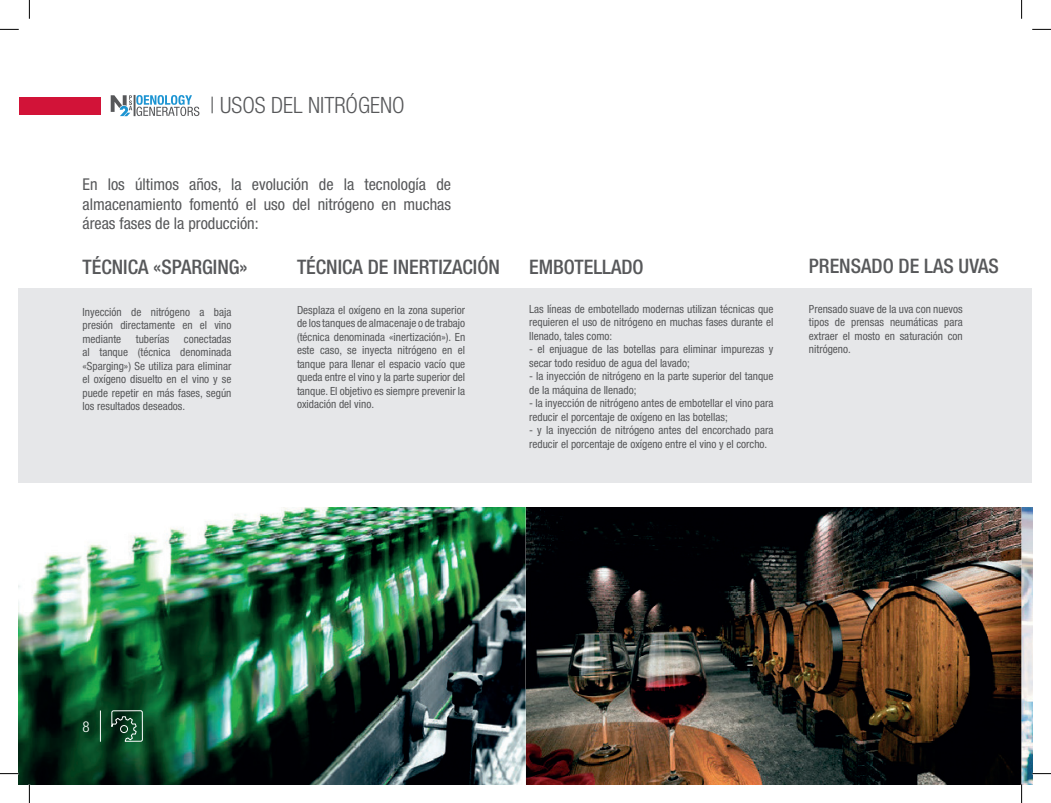
<style>
.page{position:relative;width:1051px;height:803px;background:#fff}
.page>*{position:absolute;margin:0;border:0;box-sizing:border-box;transform-origin:0 0}
.t1{font:300 condensed 22.5px "Helvetica Neue LT Std";color:#57585a}
.t2{font:500 condensed 20px "Helvetica Neue LT Std";color:#57585a}
.TESTO_CORRENTE{font:condensed 16.25px/19.5px "Helvetica Neue LT Std";color:#57585a;text-align:justify}
.t3{font:300 condensed 15px "Helvetica Neue";color:#fff}
.TESTO_CORRENTE-2{font:condensed 11.25px/13.5px "Helvetica Neue LT Std";color:#57585a;text-align:justify}
</style>
<div class="page">
<svg style="left:111px;top:95px;width:88px;height:21px"></svg>
<div style="left:19px;top:97px;width:81px;height:17px;background:#d21338"></div>
<div style="left:19px;top:288px;width:1013px;height:195px;background:#e6e7e9"></div>
<img style="left:19px;top:508px;width:1013px;height:276px">
<hr style="left:100px;top:710px;width:1px;height:32px;background:#fff">
<svg style="left:107px;top:709px;width:36px;height:33px"></svg>
<svg style="left:0;top:29px;width:19px;height:1px"></svg>
<svg style="left:1032px;top:29px;width:19px;height:1px"></svg>
<svg style="left:0;top:773px;width:19px;height:1px"></svg>
<svg style="left:1029px;top:773px;width:22px;height:5px"></svg>
<svg style="left:29px;top:0;width:1px;height:19px"></svg>
<svg style="left:29px;top:784px;width:1px;height:19px"></svg>
<svg style="left:1021px;top:0;width:1px;height:19px"></svg>
<svg style="left:1021px;top:784px;width:1px;height:19px"></svg>
<p class="t1" style="left:210px;top:92px;width:196px">| USOS DEL NITRÓGENO</p>
<p class="TESTO_CORRENTE" style="left:83px;top:175px;width:370px">En los últimos años, la evolución de la tecnología de almacenamiento fomentó el uso del nitrógeno en muchas áreas fases de la producción:</p>
<p class="t2" style="left:83px;top:255px;width:167px">TÉCNICA «SPARGING»</p>
<p class="TESTO_CORRENTE-2" style="left:83px;top:305px;width:150px">Inyección de nitrógeno a baja presión directamente en el vino mediante</p>
<p class="TESTO_CORRENTE-2" style="left:136px;top:332px;width:35px">tuberías</p>
<p class="TESTO_CORRENTE-2" style="left:83px;top:332px;width:150px;text-indent:101px">conectadas al tanque (técnica denominada «Sparging») Se utiliza para eliminar el oxígeno disuelto en el vino y se puede repetir en más fases, según los resultados deseados.</p>
<p class="t2" style="left:297px;top:255px;width:204px">TÉCNICA DE INERTIZACIÓN</p>
<p class="TESTO_CORRENTE-2" style="left:297px;top:303px;width:170px">Desplaza el oxígeno en la zona superior de los tanques de almacenaje o de trabajo (técnica denominada «inertización»). En este caso, se inyecta nitrógeno en el tanque para llenar el espacio vacío que queda entre el vino y la parte superior del tanque. El objetivo es siempre prevenir la oxidación del vino.</p>
<p class="t2" style="left:529px;top:255px;width:116px">EMBOTELLADO</p>
<p class="TESTO_CORRENTE-2" style="left:529px;top:302px;width:246px">Las líneas de embotellado modernas utilizan técnicas que requieren el uso de nitrógeno en muchas fases durante el llenado, tales como:</p>
<p class="TESTO_CORRENTE-2" style="left:529px;top:343px;width:246px">- el enjuague de las botellas para eliminar impurezas y secar todo residuo de agua del lavado;</p>
<p class="TESTO_CORRENTE-2" style="left:529px;top:370px;width:246px">- la inyección de nitrógeno en la parte superior del tanque de la máquina de llenado;</p>
<p class="TESTO_CORRENTE-2" style="left:529px;top:397px;width:246px">- la inyección de nitrógeno antes de embotellar el vino para reducir el porcentaje de oxígeno en las botellas;</p>
<p class="TESTO_CORRENTE-2" style="left:529px;top:424px;width:246px">- y la inyección de nitrógeno antes del encorchado para reducir el porcentaje de oxígeno entre el vino y el corcho.</p>
<p class="t2" style="left:809px;top:254px;width:191px">PRENSADO DE LAS UVAS</p>
<p class="TESTO_CORRENTE-2" style="left:809px;top:302px;width:155px">Prensado suave de la uva con nuevos tipos de prensas neumáticas para extraer el mosto en saturación con nitrógeno.</p>
<p class="t3" style="left:83px;top:718px;width:9px">8</p>
</div>
